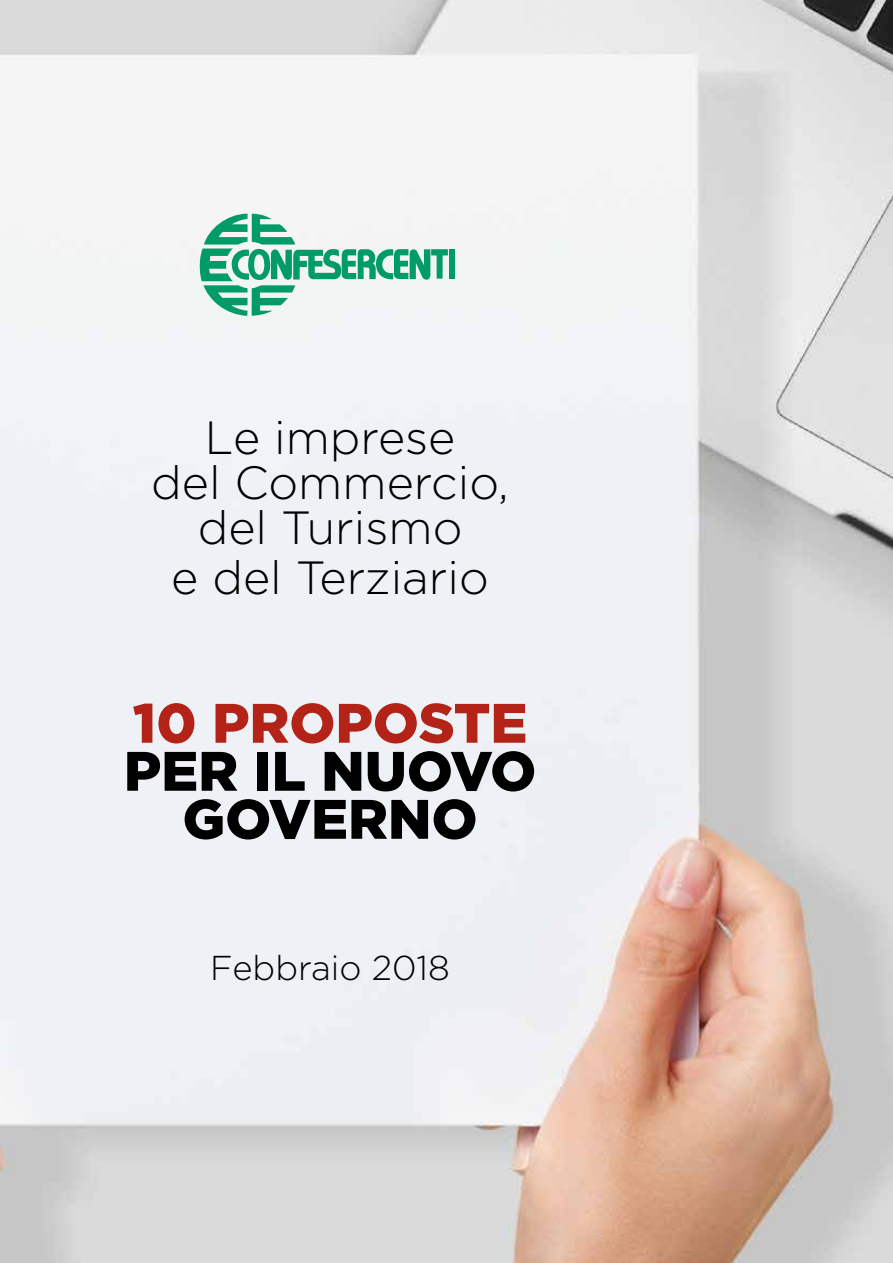
<style>
.page{position:relative;width:893px;height:1263px;background:#fff}
.page>*{position:absolute;margin:0;border:0;box-sizing:border-box;transform-origin:0 0}
.t1{font:900 55.5px/48px "Gotham";color:#000;text-align:center}
.t2{font:900 55.5px "Gotham";color:#b32317}
.t3{font:300 46.5px/45px "Gotham";color:#000;text-align:center}
.t4{font:300 34.5px "Gotham";color:#000}
</style>
<div class="page">
<img style="left:0;top:0;width:893px;height:1263px">
<div style="left:449px;top:249px;width:6px;height:30px;background:#009b67"></div>
<svg style="left:198px;top:214px;width:250px;height:102px"></svg>
<p class="t3" style="left:151px;top:414px;width:359px">Le imprese<br>del Commercio, del Turismo</p>
<p class="t3" style="left:171px;top:554px;width:319px">e del Terziario</p>
<p class="t2" style="left:133px;top:691px;width:396px">10 PROPOSTE</p>
<p class="t1" style="left:124px;top:746px;width:414px">PER IL NUOVO<br>GOVERNO</p>
<p class="t4" style="left:210px;top:949px;width:241px">Febbraio 2018</p>
</div>
